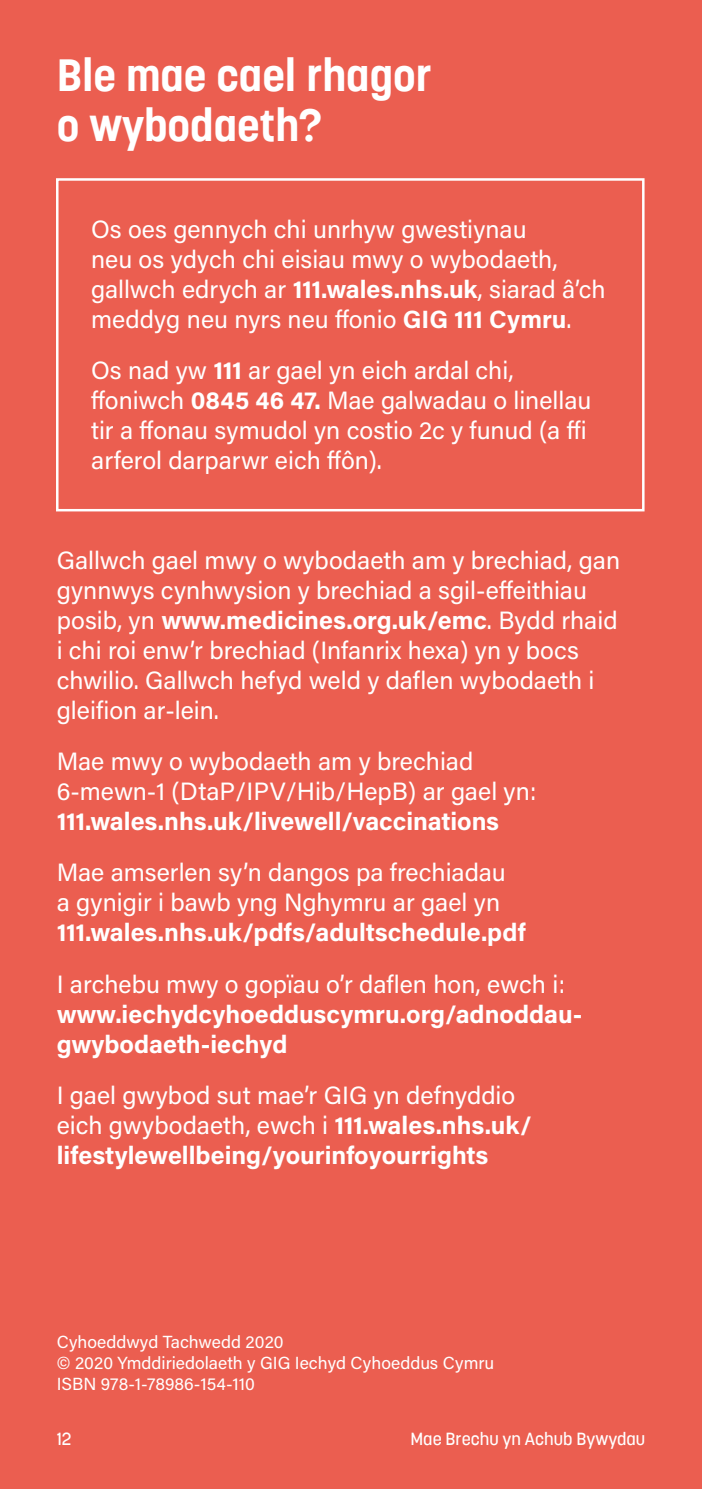
<style>
.page{position:relative;width:702px;height:1489px;background:#fff}
.page>*{position:absolute;margin:0;border:0;box-sizing:border-box;transform-origin:0 0}
.t1{font:700 45px/50px "Korolev W01";color:#fff}
.t2{font:25px/30px "Acumin Pro";color:#fff}
.t3{font:700 25px/30px "Acumin Pro";color:#fff}
.t4{font:17.5px "Acumin Pro";color:#fff}
.t5{font:500 17.5px "Korolev W01";color:#fff}
.s1{font-weight:700}
.s2{font-weight:400}
</style>
<div class="page">
<div style="left:0;top:0;width:702px;height:1488px;background:#eb5e50"></div>
<div style="left:56px;top:178px;width:588px;height:333px;border:2px solid #fff"></div>
<p class="t1" style="left:57px;top:49px;width:377px">Ble mae cael rhagor o wybodaeth?</p>
<p class="t2" style="left:91px;top:213px;width:516px">Os oes gennych chi unrhyw gwestiynau<br>neu os ydych chi eisiau mwy o wybodaeth, gallwch edrych ar <span class="s1">111.wales.nhs.uk</span>, siarad â’ch meddyg neu nyrs neu ffonio <span class="s1">GIG 111 Cymru</span>.</p>
<p class="t2" style="left:91px;top:354px;width:501px">Os nad yw <span class="s1">111</span> ar gael yn eich ardal chi, ffoniwch <span class="s1">0845 46 47.</span> Mae galwadau o linellau tir a ffonau symudol yn costio 2c y funud (a ffi arferol darparwr eich ffôn).</p>
<p class="t2" style="left:57px;top:544px;width:565px">Gallwch gael mwy o wybodaeth am y brechiad, gan gynnwys cynhwysion y brechiad a sgil-effeithiau posib, yn <span class="s1">www.medicines.org.uk/emc</span>. Bydd rhaid i chi roi enw’r brechiad (Infanrix hexa) yn y bocs chwilio. Gallwch hefyd weld y daflen wybodaeth i gleifion ar-lein.</p>
<p class="t2" style="left:57px;top:745px;width:481px">Mae mwy o wybodaeth am y brechiad<br>6-mewn-1 (DtaP/IPV/Hib/HepB) ar gael yn:<br><span class="s1">111.wales.nhs.uk/livewell/vaccinations</span></p>
<p class="t2" style="left:57px;top:856px;width:470px">Mae amserlen sy’n dangos pa frechiadau<br>a gynigir i bawb yng Nghymru ar gael yn<br><span class="s1">111.wales.nhs.uk/pdfs/adultschedule.pdf</span></p>
<p class="t3" style="left:57px;top:967px;width:527px"><span class="s2">I archebu mwy o gopïau o’r daflen hon, ewch i: </span>www.iechydcyhoedduscymru.org/adnoddau&shy;gwybodaeth-iechyd</p>
<p class="t3" style="left:57px;top:1079px;width:476px"><span class="s2">I gael gwybod sut mae’r GIG yn defnyddio eich gwybodaeth, ewch i</span> 111.wales.nhs.uk/ lifestylewellbeing/yourinfoyourrights</p>
<p class="t4" style="left:57px;top:1329px;width:228px">Cyhoeddwyd Tachwedd 2020</p>
<p class="t4" style="left:57px;top:1350px;width:439px">© 2020 Ymddiriedolaeth y GIG Iechyd Cyhoeddus Cymru</p>
<p class="t4" style="left:57px;top:1371px;width:200px">ISBN 978-1-78986-154-110</p>
<p class="t5" style="left:57px;top:1428px;width:16px">12</p>
<p class="t5" style="left:410px;top:1428px;width:236px">Mae Brechu yn Achub Bywydau</p>
</div>
